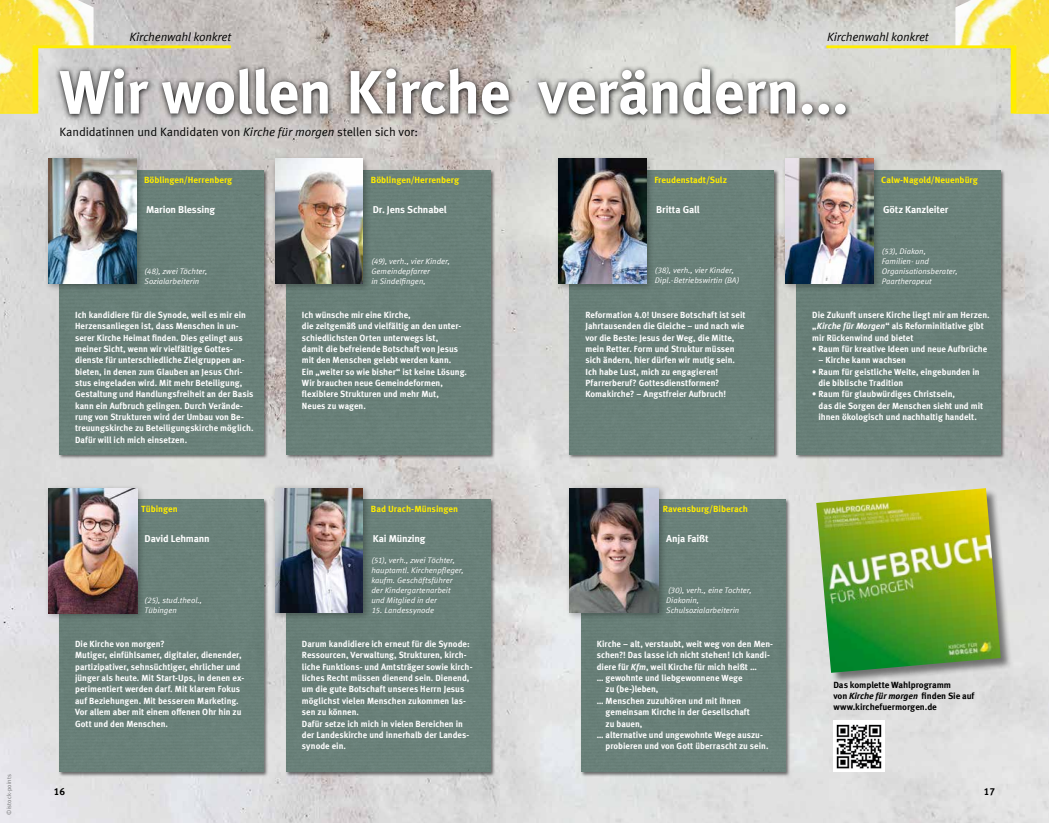
<style>
.page{position:relative;width:1049px;height:823px;background:#fff}
.page>*{position:absolute;margin:0;border:0;box-sizing:border-box;transform-origin:0 0}
.t1{font:700 61px "Meta Offc";letter-spacing:-.025em;color:#fff}
.t2{font:12px "Meta Offc Norm";letter-spacing:-.01em;color:#000}
.t3{font:12px "Meta Offc Norm Ita";letter-spacing:-.02em;color:#000}
.t4{font:700 10px "Meta Offc";letter-spacing:-.02em;color:#fff}
.t5{font:700 10px "Meta Offc";color:#000}
.t6{font:700 9px/11.3px "Meta Offc";color:#fff;scale:.96 1}
.t7{font:700 9px "Meta Offc";color:#ffed00}
.t8{font:700 9px/11px "Meta Offc";letter-spacing:-.01em;color:#000}
.t9{font:8px/10px "Meta Offc Norm Ita";color:#fff}
.t10{font:6px "Meta Offc Norm";letter-spacing:.015em;color:#707172}
.s1{font-family:"Meta Offc Norm Ita"}
.s2{font-style:italic}
</style>
<div class="page">
<img style="left:0;top:0;width:1049px;height:822px">
<img style="left:955px;top:0;width:94px;height:45px">
<svg style="left:826px;top:45px;width:223px;height:68px"></svg>
<img style="left:0;top:0;width:94px;height:45px">
<svg style="left:0;top:45px;width:231px;height:68px"></svg>
<div style="left:285px;top:169px;width:210px;height:290px;background:#000;opacity:.54"></div>
<div style="left:286px;top:170px;width:204px;height:284px;background:#698078"></div>
<div style="left:271px;top:155px;width:100px;height:137px;background:#000;opacity:.3"></div>
<img style="left:275px;top:159px;width:88px;height:124px">
<div style="left:569px;top:169px;width:210px;height:290px;background:#000;opacity:.54"></div>
<div style="left:570px;top:170px;width:204px;height:284px;background:#698079"></div>
<div style="left:554px;top:155px;width:101px;height:137px;background:#000;opacity:.3"></div>
<img style="left:558px;top:159px;width:88px;height:124px">
<div style="left:58px;top:498px;width:211px;height:278px;background:#000;opacity:.54"></div>
<div style="left:60px;top:499px;width:204px;height:272px;background:#698079"></div>
<div style="left:44px;top:484px;width:101px;height:136px;background:#000;opacity:.3"></div>
<img style="left:48px;top:488px;width:89px;height:124px">
<div style="left:285px;top:498px;width:210px;height:278px;background:#000;opacity:.54"></div>
<div style="left:286px;top:499px;width:204px;height:272px;background:#698079"></div>
<div style="left:271px;top:484px;width:100px;height:136px;background:#000;opacity:.3"></div>
<img style="left:275px;top:488px;width:88px;height:124px">
<div style="left:795px;top:169px;width:211px;height:290px;background:#000;opacity:.54"></div>
<div style="left:797px;top:170px;width:204px;height:284px;background:#698078"></div>
<div style="left:781px;top:155px;width:100px;height:137px;background:#000;opacity:.3"></div>
<img style="left:785px;top:159px;width:88px;height:124px">
<div style="left:58px;top:169px;width:211px;height:290px;background:#000;opacity:.54"></div>
<div style="left:60px;top:170px;width:204px;height:284px;background:#698079"></div>
<div style="left:44px;top:155px;width:100px;height:137px;background:#000;opacity:.3"></div>
<img style="left:48px;top:159px;width:88px;height:124px">
<div style="left:580px;top:498px;width:210px;height:278px;background:#000;opacity:.54"></div>
<div style="left:581px;top:499px;width:204px;height:272px;background:#698079"></div>
<div style="left:566px;top:484px;width:101px;height:136px;background:#000;opacity:.3"></div>
<img style="left:570px;top:488px;width:89px;height:124px">
<svg style="left:55px;top:64px;width:797px;height:58px"></svg>
<div style="left:833px;top:720px;width:51px;height:51px;background:#fff"></div>
<img style="left:836px;top:724px;width:46px;height:45px">
<div style="left:817px;top:488px;width:195px;height:196px;background:#000;opacity:.49"></div>
<img style="left:816px;top:488px;width:185px;height:184px">
<p class="t10" style="left:5px;top:814px;width:42px;rotate:-90deg">©istock-points</p>
<h2 class="t3" style="left:130px;top:30px;width:103px">Kirchenwahl konkret</h2>
<h2 class="t3" style="left:827px;top:30px;width:103px">Kirchenwahl konkret</h2>
<h1 class="t1" style="left:59px;top:56px;width:791px">Wir wollen Kirche verändern...</h1>
<h2 class="t2" style="left:60px;top:125px;width:360px">Kandidatinnen und Kandidaten von <span class="s1">Kirche für morgen</span> stellen sich vor:</h2>
<p class="t7" style="left:144px;top:174px;width:90px">Böblingen/Herrenberg</p>
<p class="t7" style="left:371px;top:174px;width:90px">Böblingen/Herrenberg</p>
<p class="t7" style="left:654px;top:174px;width:74px">Freudenstadt/Sulz</p>
<p class="t4" style="left:146px;top:203px;width:70px">Marion Blessing</p>
<p class="t4" style="left:373px;top:203px;width:75px">Dr. Jens Schnabel</p>
<p class="t4" style="left:656px;top:203px;width:45px">Britta Gall</p>
<p class="t9" style="left:145px;top:266px;width:64px">(48), zwei Töchter,<br>Sozialarbeiterin</p>
<p class="t9" style="left:371px;top:256px;width:80px">(49), verh., vier Kinder,<br>Gemeindepfarrer<br>in Sindelfingen,</p>
<p class="t9" style="left:655px;top:265px;width:86px">(38), verh., vier Kinder,<br>Dipl.-Betriebswirtin (BA)</p>
<p class="t7" style="left:881px;top:174px;width:98px">Calw-Nagold/Neuenbürg</p>
<p class="t4" style="left:883px;top:203px;width:67px">Götz Kanzleiter</p>
<p class="t9" style="left:882px;top:246px;width:77px">(53), Diakon,<br>Familien- und<br>Organisationsberater,<br>Paartherapeut</p>
<p class="t6" style="left:75px;top:309px;width:187px">Ich kandidiere für die Synode, weil es mir ein Herzensanliegen ist, dass Menschen in un&shy;serer Kirche Heimat finden. Dies gelingt aus meiner Sicht, wenn wir vielfältige Gottes&shy;dienste für unterschiedliche Zielgruppen an&shy;bieten, in denen zum Glauben an Jesus Chri&shy;stus eingeladen wird. Mit mehr Beteiligung, Gestaltung und Handlungsfreiheit an der Basis kann ein Aufbruch gelingen. Durch Verände&shy;rung von Strukturen wird der Umbau von Be&shy;treuungskirche zu Beteiligungskirche möglich.<br>Dafür will ich mich einsetzen.</p>
<p class="t6" style="left:302px;top:309px;width:173px">Ich wünsche mir eine Kirche,<br>die zeitgemäß und vielfältig an den unter&shy;schiedlichsten Orten unterwegs ist,<br>damit die befreiende Botschaft von Jesus mit den Menschen gelebt werden kann.<br>Ein „weiter so wie bisher“ ist keine Lösung.<br>Wir brauchen neue Gemeindeformen, flexiblere Strukturen und mehr Mut,<br>Neues zu wagen.</p>
<p class="t6" style="left:585px;top:309px;width:168px">Reformation 4.0! Unsere Botschaft ist seit Jahrtausenden die Gleiche – und nach wie vor die Beste: Jesus der Weg, die Mitte, mein Retter. Form und Struktur müssen sich ändern, hier dürfen wir mutig sein.<br>Ich habe Lust, mich zu engagieren!<br>Pfarrerberuf? Gottesdienstformen?<br>Komakirche? – Angstfreier Aufbruch!</p>
<p class="t6" style="left:812px;top:309px;width:186px">Die Zukunft unsere Kirche liegt mir am Herzen. „<span class="s2">Kirche für Morgen</span>“ als Reforminitiative gibt mir Rückenwind und bietet</p>
<p class="t6" style="left:812px;top:343px;width:184px">• Raum für kreative Ideen und neue Aufbrüche</p>
<p class="t6" style="left:818px;top:354px;width:93px">– Kirche kann wachsen</p>
<p class="t6" style="left:818px;top:366px;width:169px;text-indent:-6px">• Raum für geistliche Weite, eingebunden in die biblische Tradition</p>
<p class="t6" style="left:818px;top:388px;width:173px;text-indent:-6px">• Raum für glaubwürdiges Christsein,<br>das die Sorgen der Menschen sieht und mit ihnen ökologisch und nachhaltig handelt.</p>
<p class="t7" style="left:141px;top:503px;width:38px">Tübingen</p>
<p class="t7" style="left:371px;top:503px;width:89px">Bad Urach-Münsingen</p>
<p class="t7" style="left:663px;top:503px;width:87px">Ravensburg/Biberach</p>
<p class="t4" style="left:145px;top:532px;width:67px">David Lehmann</p>
<p class="t9" style="left:145px;top:595px;width:59px">(25), stud.theol.,<br>Tübingen</p>
<p class="t4" style="left:373px;top:532px;width:54px">Kai Münzing</p>
<p class="t9" style="left:371px;top:555px;width:94px">(51), verh., zwei Töchter, hauptamtl. Kirchenpfleger, kaufm. Geschäftsführer der Kindergartenarbeit und Mitglied in der</p>
<p class="t9" style="left:371px;top:605px;width:64px">15. Landessynode</p>
<p class="t4" style="left:666px;top:532px;width:44px">Anja Faißt</p>
<p class="t9" style="left:666px;top:585px;width:87px">(30), verh., eine Tochter,<br>Diakonin,<br>Schulsozialarbeiterin</p>
<p class="t6" style="left:75px;top:638px;width:178px">Die Kirche von morgen?<br>Mutiger, einfühlsamer, digitaler, dienender, partizipativer, sehnsüchtiger, ehrlicher und jünger als heute. Mit Start-Ups, in denen ex&shy;perimentiert werden darf. Mit klarem Fokus auf Beziehungen. Mit besserem Marketing.<br>Vor allem aber mit einem offenen Ohr hin zu Gott und den Menschen.</p>
<p class="t6" style="left:302px;top:638px;width:179px">Darum kandidiere ich erneut für die Synode:<br>Ressourcen, Verwaltung, Strukturen, kirch&shy;liche Funktions- und Amtsträger sowie kirch&shy;liches Recht müssen dienend sein. Dienend, um die gute Botschaft unseres Herrn Jesus möglichst vielen Menschen zukommen las&shy;sen zu können.<br>Dafür setze ich mich in vielen Bereichen in der Landeskirche und innerhalb der Landes&shy;synode ein.</p>
<p class="t6" style="left:597px;top:638px;width:185px">Kirche – alt, verstaubt, weit weg von den Men-</p>
<p class="t6" style="left:597px;top:649px;width:182px">schen?! Das lasse ich nicht stehen! Ich kandi-</p>
<p class="t6" style="left:597px;top:660px;width:168px">diere für <span class="s2">Kfm</span>, weil Kirche für mich heißt …</p>
<p class="t6" style="left:597px;top:672px;width:153px">… gewohnte und liebgewonnene Wege</p>
<p class="t6" style="left:606px;top:683px;width:57px">zu (be-)leben,</p>
<p class="t6" style="left:597px;top:695px;width:152px">… Menschen zuzuhören und mit ihnen</p>
<p class="t6" style="left:606px;top:706px;width:152px">gemeinsam Kirche in der Gesellschaft</p>
<p class="t6" style="left:606px;top:717px;width:40px">zu bauen,</p>
<p class="t6" style="left:597px;top:729px;width:174px">… alternative und ungewohnte Wege auszu-</p>
<p class="t6" style="left:606px;top:740px;width:171px">probieren und von Gott überrascht zu sein.</p>
<p class="t8" style="left:833px;top:679px;width:143px">Das komplette Wahlprogramm<br>von <span class="s2">Kirche für morgen</span> finden Sie auf www.kirchefuermorgen.de</p>
<p class="t5" style="left:54px;top:784px;width:13px">16</p>
<p class="t5" style="left:984px;top:784px;width:13px">17</p>
</div>
